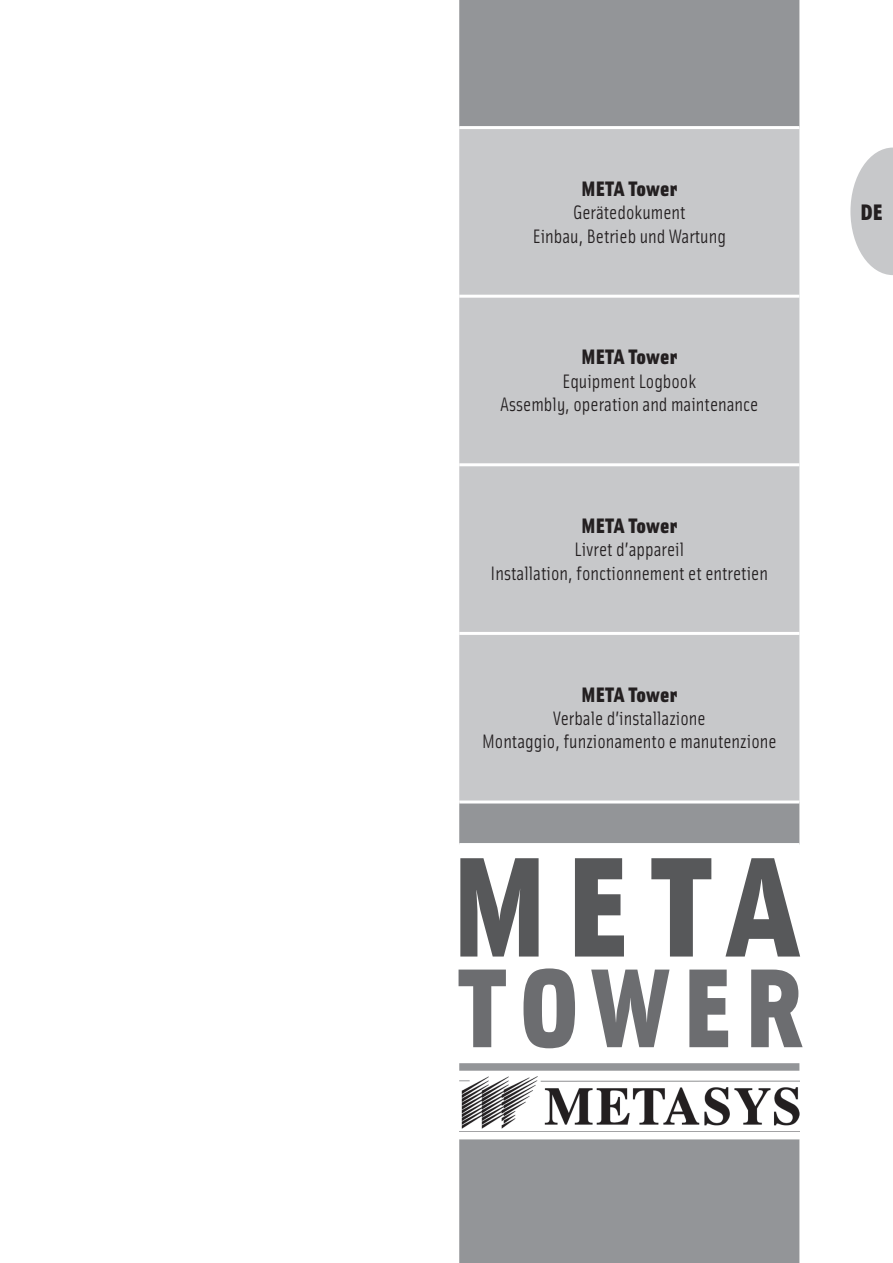
<style>
.page{position:relative;width:893px;height:1263px;background:#fff}
.page>*{position:absolute;margin:0;border:0;box-sizing:border-box;transform-origin:0 0}
.t1{font:142.5px "Solex Black Lining";color:#57585a}
.t2{font:112.5px "Solex Black Lining";letter-spacing:.115em;color:#6c6d70}
.t3{font:22.5px "Solex Black Lining";color:#231f20}
.t4{font:21px "Solex Black Lining";letter-spacing:.02em;color:#231f20}
.t5{font:19.5px/23.4px "Solex Regular Lining";color:#231f20;text-align:center}
</style>
<div class="page">
<div style="left:459px;top:0;width:340px;height:1263px;background:#939598"></div>
<div style="left:459px;top:129px;width:340px;height:671px;background:#c7c8ca"></div>
<svg style="left:459px;top:846px;width:340px;height:217px"></svg>
<hr style="left:459px;top:126px;width:340px;height:3px;background:#fff">
<hr style="left:459px;top:295px;width:340px;height:3px;background:#fff">
<hr style="left:459px;top:463px;width:340px;height:3px;background:#fff">
<hr style="left:459px;top:632px;width:340px;height:3px;background:#fff">
<hr style="left:459px;top:800px;width:340px;height:3px;background:#fff">
<hr style="left:459px;top:843px;width:340px;height:3px;background:#fff">
<div style="left:459px;top:1063px;width:340px;height:8px;background:#939598"></div>
<div style="left:438px;top:1071px;width:382px;height:68px;background:#fff"></div>
<img style="left:459px;top:1077px;width:340px;height:52px">
<svg style="left:850px;top:148px;width:43px;height:127px"></svg>
<p class="t4" style="left:581px;top:174px;width:97px">META Tower</p>
<p class="t5" style="left:533px;top:200px;width:195px">Gerätedokument<br>Einbau, Betrieb und Wartung</p>
<p class="t4" style="left:581px;top:342px;width:97px">META Tower</p>
<p class="t5" style="left:500px;top:369px;width:260px">Equipment Logbook<br>Assembly, operation and maintenance</p>
<p class="t4" style="left:581px;top:511px;width:97px">META Tower</p>
<p class="t5" style="left:491px;top:537px;width:279px">Livret d’appareil<br>Installation, fonctionnement et entretien</p>
<p class="t4" style="left:581px;top:680px;width:97px">META Tower</p>
<p class="t5" style="left:482px;top:706px;width:296px">Verbale d’installazione<br>Montaggio, funzionamento e manutenzione</p>
<h1 class="t1" style="left:452px;top:807px;width:348px">META</h1>
<h2 class="t2" style="left:460px;top:929px;width:345px">TOWER</h2>
<p class="t3" style="left:860px;top:197px;width:24px">DE</p>
</div>
